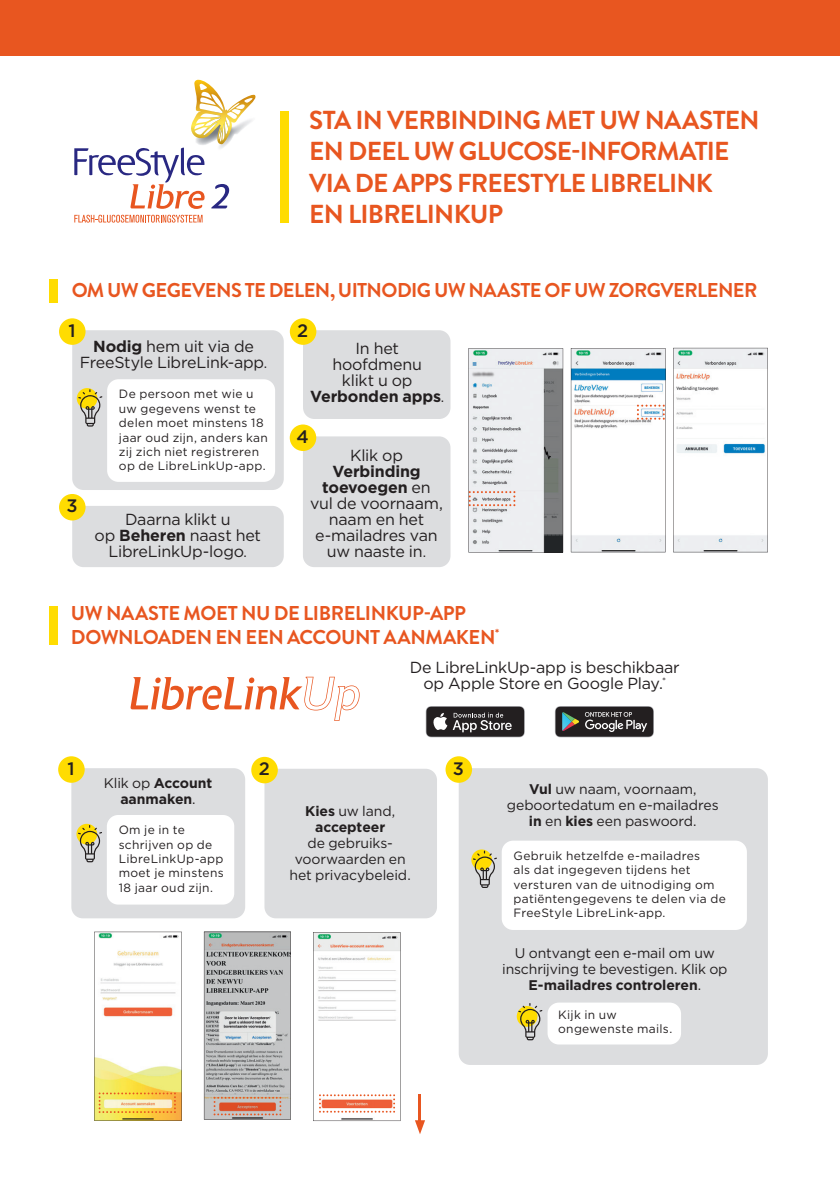
<style>
.page{position:relative;width:840px;height:1191px;background:#fff}
.page>*{position:absolute;margin:0;border:0;box-sizing:border-box;transform-origin:0 0}
.t1{font:700 26px/31.2px "Brandon Grotesque";letter-spacing:-.03em;color:#e85620}
.t2{font:700 20px/24px "Brandon Grotesque";letter-spacing:-.025em;color:#e85620}
.t3{font:500 18px "Gotham";color:#231f20}
.t4{font:16px/16px "Gotham";letter-spacing:-.015em;color:#231f20;text-align:center}
.t5{font:14px/16px "Gotham";letter-spacing:-.01em;color:#231f20;text-align:center}
.t6{font:700 14px/16px "Gotham";letter-spacing:-.005em;color:#231f20;text-align:center}
.t7{font:12px/14.4px "Gotham";letter-spacing:.025em;color:#231f20}
.s1{font-weight:700}
.s2{font-size:14px}
.s3{font-weight:400}
</style>
<div class="page">
<div style="left:71px;top:768px;width:174px;height:150px;background:#dcdddf;border-radius:11px"></div>
<div style="left:264px;top:768px;width:173px;height:150px;background:#dcdddf;border-radius:11px"></div>
<div style="left:58px;top:756px;width:27px;height:27px;background:#ffdc01;border-radius:50%"></div>
<div style="left:251px;top:757px;width:27px;height:26px;background:#ffdc01;border-radius:50%"></div>
<div style="left:72px;top:330px;width:211px;height:160px;background:#dcdddf;border-radius:11px"></div>
<div style="left:303px;top:330px;width:147px;height:89px;background:#dcdddf;border-radius:11px"></div>
<div style="left:72px;top:506px;width:211px;height:61px;background:#dcdddf;border-radius:11px"></div>
<div style="left:303px;top:436px;width:147px;height:131px;background:#dcdddf;border-radius:11px"></div>
<div style="left:59px;top:318px;width:26px;height:27px;background:#ffdc01;border-radius:50%"></div>
<div style="left:290px;top:318px;width:26px;height:27px;background:#ffdc01;border-radius:50%"></div>
<div style="left:59px;top:494px;width:26px;height:26px;background:#ffdc01;border-radius:50%"></div>
<div style="left:289px;top:424px;width:27px;height:27px;background:#ffdc01;border-radius:50%"></div>
<div style="left:0;top:0;width:839px;height:56px;background:#e85620"></div>
<div style="left:281px;top:111px;width:8px;height:111px;background:#ffdc01"></div>
<svg style="left:74px;top:79px;width:182px;height:144px"></svg>
<hr style="left:419px;top:1094px;width:2px;height:29px;background:#e85620">
<svg style="left:415px;top:1120px;width:10px;height:14px"></svg>
<svg style="left:468px;top:348px;width:95px;height:204px;background:#cdcfd1"></svg>
<svg style="left:570px;top:348px;width:95px;height:204px"></svg>
<svg style="left:673px;top:348px;width:94px;height:204px"></svg>
<div style="left:49px;top:606px;width:8px;height:39px;background:#ffdc01"></div>
<svg style="left:94px;top:931px;width:88px;height:189px"></svg>
<svg style="left:204px;top:931px;width:87px;height:188px;background:#b5b1b0"></svg>
<svg style="left:313px;top:932px;width:87px;height:189px"></svg>
<div style="left:458px;top:768px;width:309px;height:297px;background:#dcdddf;border-radius:11px"></div>
<div style="left:445px;top:756px;width:27px;height:27px;background:#ffdc01;border-radius:50%"></div>
<div style="left:501px;top:840px;width:245px;height:90px;background:#fff;border-radius:11px"></div>
<svg style="left:471px;top:849px;width:20px;height:21px"></svg>
<svg style="left:472px;top:850px;width:24px;height:38px"></svg>
<div style="left:107px;top:815px;width:127px;height:89px;background:#fff;border-radius:11px"></div>
<svg style="left:76px;top:824px;width:21px;height:20px"></svg>
<svg style="left:78px;top:825px;width:24px;height:37px"></svg>
<div style="left:547px;top:1002px;width:133px;height:42px;background:#fff;border-radius:11px"></div>
<svg style="left:516px;top:1006px;width:21px;height:20px"></svg>
<svg style="left:518px;top:1003px;width:24px;height:37px"></svg>
<svg style="left:130px;top:676px;width:229px;height:45px"></svg>
<svg style="left:425px;top:706px;width:99px;height:31px;background:#4b4748"></svg>
<svg style="left:554px;top:706px;width:99px;height:31px;background:#464646"></svg>
<div style="left:50px;top:279px;width:8px;height:23px;background:#ffdc01"></div>
<div style="left:107px;top:379px;width:168px;height:103px;background:#fff;border-radius:11px"></div>
<svg style="left:77px;top:388px;width:20px;height:21px"></svg>
<svg style="left:78px;top:389px;width:24px;height:37px"></svg>
<h1 class="t1" style="left:309px;top:105px;width:451px">STA IN VERBINDING MET UW NAASTEN<br>EN DEEL UW GLUCOSE-INFORMATIE<br>VIA DE APPS FREESTYLE LIBRELINK<br>EN LIBRELINKUP</h1>
<h2 class="t2" style="left:72px;top:279px;width:687px">OM UW GEGEVENS TE DELEN, UITNODIG UW NAASTE OF UW ZORGVERLENER</h2>
<h3 class="t4" style="left:80px;top:338px;width:189px"><span class="s1">Nodig</span> hem uit via de<br>FreeStyle LibreLink-app<span class="s2">.</span></h3>
<h3 class="t4" style="left:310px;top:340px;width:136px">In het hoofdmenu<br>klikt u op<br><span class="s1">Verbonden apps</span><span class="s2">.</span></h3>
<h3 class="t3" style="left:68px;top:319px;width:9px">1</h3>
<h3 class="t3" style="left:297px;top:319px;width:13px">2</h3>
<p class="t7" style="left:119px;top:387px;width:150px">De persoon met wie u uw gegevens wenst te delen moet minstens 18 jaar oud zijn, anders kan zij zich niet registreren op de LibreLinkUp-app.</p>
<h3 class="t3" style="left:296px;top:425px;width:14px">4</h3>
<h3 class="t4" style="left:350px;top:447px;width:54px">Klik op</h3>
<h3 class="t4" style="left:310px;top:463px;width:134px"><span class="s1">Verbinding toevoegen</span> en vul de voornaam, naam en het e-mailadres van uw naaste in<span class="s2">.</span></h3>
<h3 class="t3" style="left:66px;top:494px;width:13px">3</h3>
<h3 class="t4" style="left:94px;top:510px;width:168px">Daarna klikt u<br>op <span class="s1">Beheren</span> naast het<br>LibreLinkUp-logo<span class="s2">.</span></h3>
<h2 class="t2" style="left:71px;top:601px;width:430px">UW NAASTE MOET NU DE LIBRELINKUP-APP<br>DOWNLOADEN EN EEN ACCOUNT AANMAKEN<sup>*</sup></h2>
<h3 class="t4" style="left:409px;top:659px;width:271px">De LibreLinkUp-app is beschikbaar op Apple Store en Google Play.<sup>*</sup></h3>
<h3 class="t3" style="left:68px;top:756px;width:9px">1</h3>
<h3 class="t3" style="left:258px;top:757px;width:13px">2</h3>
<p class="t6" style="left:104px;top:775px;width:110px"><span class="s3">Klik op</span> Account aanmaken<span class="s3">.</span></p>
<p class="t7" style="left:119px;top:822px;width:106px">Om je in te schrijven op de<br>LibreLinkUp-app moet je minstens<br>18 jaar oud zijn.</p>
<p class="t6" style="left:305px;top:803px;width:91px">Kies <span class="s3">uw land, </span>accepteer</p>
<p class="t5" style="left:289px;top:834px;width:123px">de gebruiks&shy;voorwaarden en het privacybeleid.</p>
<h3 class="t3" style="left:452px;top:756px;width:13px">3</h3>
<p class="t5" style="left:506px;top:780px;width:213px"><span class="s1">Vul</span> uw naam, voornaam, geboortedatum en e-mailadres <span class="s1">in</span> en <span class="s1">kies</span> een paswoord.</p>
<p class="t7" style="left:513px;top:848px;width:214px">Gebruik hetzelfde e-mailadres<br>als dat ingegeven tijdens het versturen van de uitnodiging om patiëntengegevens te delen via de<br>FreeStyle LibreLink-app.</p>
<p class="t5" style="left:502px;top:945px;width:227px">U ontvangt een e-mail om uw inschrijving te bevestigen. Klik op<br><span class="s1">E-mailadres controleren</span>.</p>
<p class="t7" style="left:558px;top:1007px;width:116px">Kijk in uw ongewenste mails.</p>
</div>
